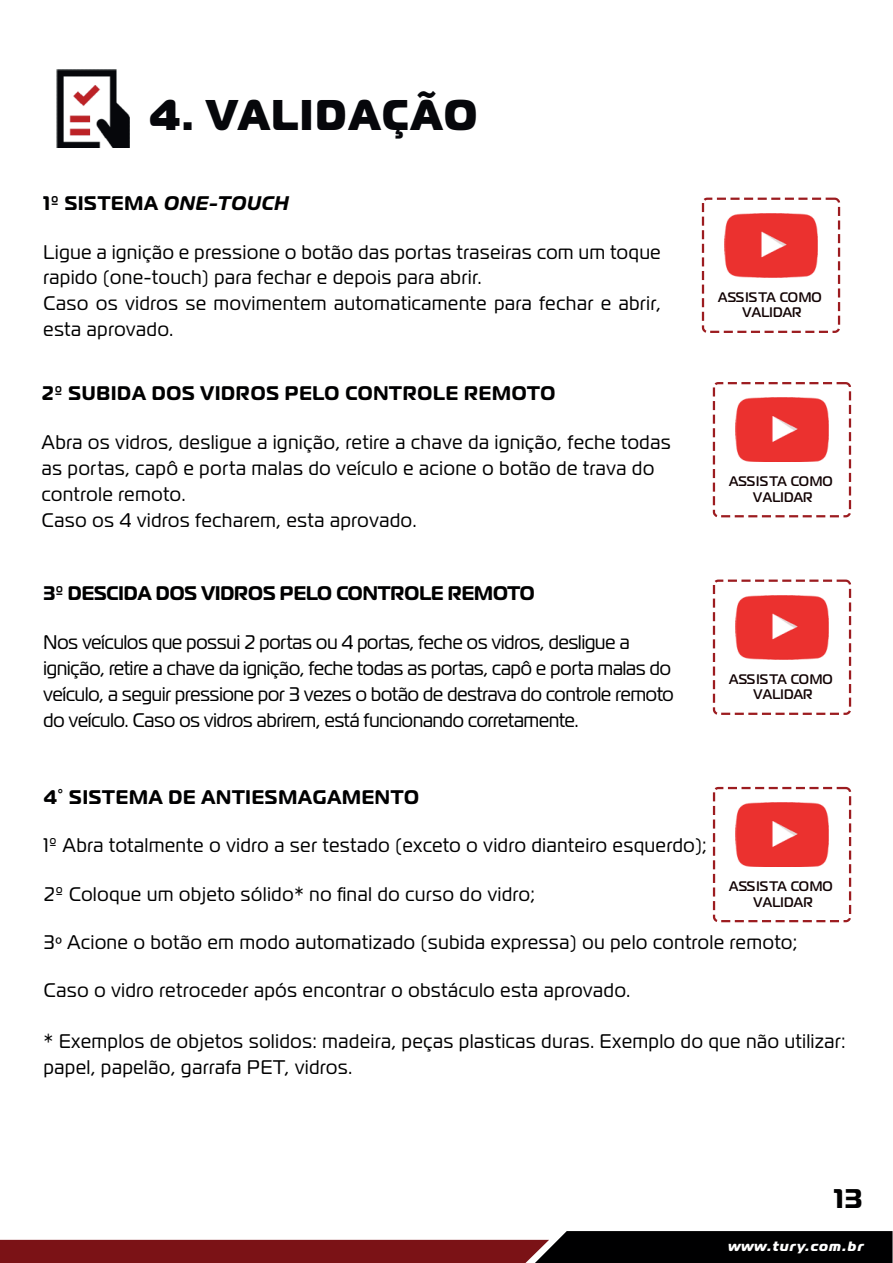
<style>
.page{position:relative;width:893px;height:1263px;background:#fff}
.page>*{position:absolute;margin:0;border:0;box-sizing:border-box;transform-origin:0 0}
.t1{font:800 42.9px "Magistral";letter-spacing:.05em;color:#06070b;scale:.93 1}
.t2{font:700 27px "Magistral";color:#000001}
.t3{font:19.65px/25.7px "Magistral";letter-spacing:.045em;color:#000001;scale:.93 1}
.t4{font:19.65px/26.1px "Magistral";color:#000001;scale:.93 1}
.t5{font:700 19.65px "Magistral";letter-spacing:.045em;color:#000001;scale:.93 1}
.t6{font:700 19.65px "Magistral";color:#000001;scale:.93 1}
.t7{font:500 13.8px/15.8px "Magistral";letter-spacing:.02em;color:#120304;text-align:center;scale:.93 1}
.t8{font:italic 800 13.5px "Magistral";letter-spacing:.085em;color:#fff}
.s1{font-style:italic}
.s2{font-family:"Myriad Pro"}
</style>
<div class="page">
<svg style="left:0;top:1231px;width:892px;height:32px"></svg>
<img style="left:56px;top:70px;width:73px;height:78px">
<svg style="left:702px;top:198px;width:138px;height:135px"></svg>
<svg style="left:713px;top:382px;width:138px;height:135px"></svg>
<svg style="left:713px;top:579px;width:138px;height:136px"></svg>
<svg style="left:713px;top:787px;width:138px;height:135px"></svg>
<h1 class="t1" style="left:150px;top:87px;width:353px">4. VALIDAÇÃO</h1>
<p class="t5" style="left:44px;top:190px;width:265px">1º SISTEMA <span class="s1">ONE-TOUCH</span></p>
<p class="t3" style="left:44px;top:239px;width:665px">Ligue a ignição e pressione o botão das portas traseiras com um toque rapido (one-touch) para fechar e depois para abrir.<br>Caso os vidros se movimentem automaticamente para fechar e abrir, esta aprovado.</p>
<p class="t5" style="left:42px;top:380px;width:554px">2º SUBIDA DOS VIDROS PELO CONTROLE REMOTO</p>
<p class="t3" style="left:42px;top:429px;width:678px;line-height:26.1px">Abra os vidros, desligue a ignição, retire a chave da ignição, feche todas as portas, capô e porta malas do veículo e acione o botão de trava do controle remoto.<br>Caso os 4 vidros fecharem, esta aprovado.</p>
<p class="t6" style="left:44px;top:580px;width:530px">3º DESCIDA DOS VIDROS PELO CONTROLE REMOTO</p>
<p class="t4" style="left:44px;top:629px;width:679px">Nos veículos que possui 2 portas ou 4 portas, feche os vidros, desligue a ignição, retire a chave da ignição, feche todas as portas, capô e porta malas do veículo, a seguir pressione por 3 vezes o botão de destrava do controle remoto do veículo. Caso os vidros abrirem, está funcionando corretamente.</p>
<p class="t7" style="left:718px;top:289px;width:113px">ASSISTA COMO<br>VALIDAR</p>
<p class="t7" style="left:729px;top:473px;width:113px">ASSISTA COMO<br>VALIDAR</p>
<p class="t7" style="left:729px;top:671px;width:113px">ASSISTA COMO<br>VALIDAR</p>
<p class="t5" style="left:44px;top:784px;width:405px">4° SISTEMA DE ANTIESMAGAMENTO</p>
<p class="t3" style="left:44px;top:832px;width:714px">1º Abra totalmente o vidro a ser testado (exceto o vidro dianteiro esquerdo);</p>
<p class="t3" style="left:44px;top:881px;width:529px">2º Coloque um objeto sólido* no final do curso do vidro;</p>
<p class="t3" style="left:44px;top:929px;width:811px">3<span class="s2">º</span> Acione o botão em modo automatizado (subida expressa) ou pelo controle remoto;</p>
<p class="t3" style="left:44px;top:977px;width:632px">Caso o vidro retroceder após encontrar o obstáculo esta aprovado.</p>
<p class="t3" style="left:44px;top:1028px;width:863px">* Exemplos de objetos solidos: madeira, peças plasticas duras. Exemplo do que não utilizar: papel, papelão, garrafa PET, vidros.</p>
<p class="t7" style="left:729px;top:878px;width:113px">ASSISTA COMO<br>VALIDAR</p>
<h2 class="t2" style="left:834px;top:1181px;width:30px">13</h2>
<p class="t8" style="left:728px;top:1237px;width:137px">www.tury.com.br</p>
</div>
